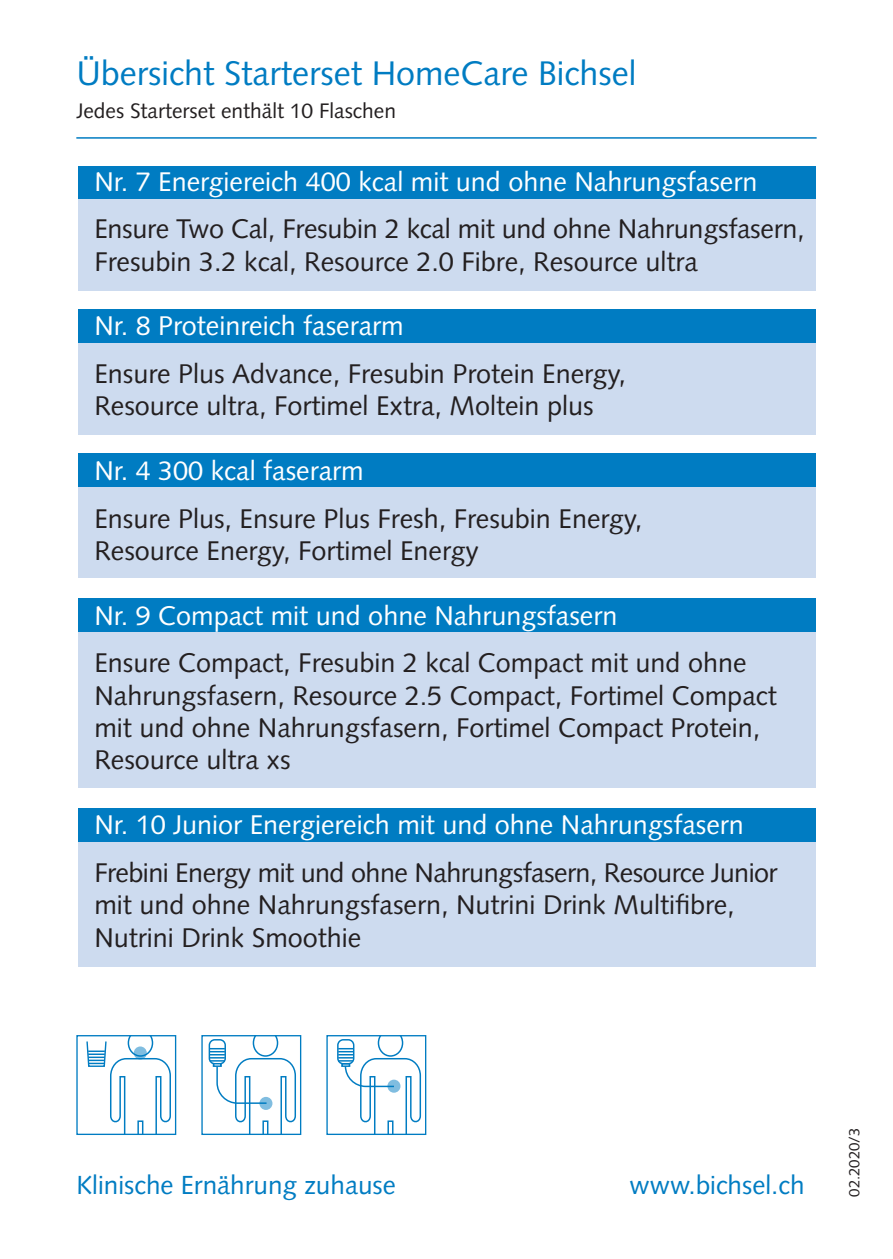
<style>
.page{position:relative;width:893px;height:1259px;background:#fff}
.page>*{position:absolute;margin:0;border:0;box-sizing:border-box;transform-origin:0 0}
.t1{font:34.2px "Syntax";color:#007cc2}
.t2{font:27px/32.4px "Syntax";color:#231f20}
.t3{font:27px "Syntax";color:#fff}
.t4{font:26.1px "Syntax";color:#007cc2}
.t5{font:21px "Syntax";color:#231f20}
.t6{font:15px "Syntax";color:#231f20}
</style>
<div class="page">
<div style="left:78px;top:166px;width:737px;height:33px;background:#007cc2"></div>
<div style="left:78px;top:199px;width:737px;height:91px;background:#cddbef"></div>
<div style="left:78px;top:343px;width:737px;height:91px;background:#cddbef"></div>
<div style="left:78px;top:486px;width:737px;height:91px;background:#cddbef"></div>
<div style="left:78px;top:631px;width:737px;height:156px;background:#cddbef"></div>
<div style="left:78px;top:840px;width:737px;height:126px;background:#cddbef"></div>
<div style="left:78px;top:309px;width:737px;height:34px;background:#007cc2"></div>
<div style="left:78px;top:453px;width:737px;height:33px;background:#007cc2"></div>
<div style="left:78px;top:598px;width:737px;height:33px;background:#007cc2"></div>
<div style="left:78px;top:808px;width:737px;height:34px;background:#007cc2"></div>
<div style="left:326px;top:1035px;width:100px;height:100px;border:1px solid #007cc2"></div>
<div style="left:337px;top:1039px;width:17px;height:25px;border:1px solid #007cc2;border-radius:5px"></div>
<svg style="left:338px;top:1035px;width:84px;height:99px"></svg>
<svg style="left:387px;top:1079px;width:13px;height:13px"></svg>
<div style="left:201px;top:1035px;width:100px;height:100px;border:1px solid #007cc2"></div>
<div style="left:209px;top:1039px;width:17px;height:25px;border:1px solid #007cc2;border-radius:5px"></div>
<svg style="left:210px;top:1035px;width:87px;height:99px"></svg>
<div style="left:76px;top:1035px;width:100px;height:100px;border:1px solid #007cc2"></div>
<svg style="left:86px;top:1035px;width:86px;height:99px"></svg>
<svg style="left:259px;top:1097px;width:13px;height:13px"></svg>
<hr style="left:76px;top:137px;width:741px;height:2px;background:#007cc2">
<p class="t1" style="left:76px;top:53px;width:562px">Übersicht Starterset HomeCare Bichsel</p>
<p class="t5" style="left:76px;top:98px;width:321px">Jedes Starterset enthält 10 Flaschen</p>
<p class="t3" style="left:94px;top:165px;width:665px">Nr. 7 Energiereich 400 kcal mit und ohne Nahrungsfasern</p>
<p class="t2" style="left:94px;top:213px;width:712px">Ensure Two Cal, Fresubin 2 kcal mit und ohne Nahrungsfasern,<br>Fresubin 3.2 kcal, Resource 2.0 Fibre, Resource ultra</p>
<p class="t3" style="left:94px;top:310px;width:311px">Nr. 8 Proteinreich faserarm</p>
<p class="t2" style="left:94px;top:357px;width:533px">Ensure Plus Advance, Fresubin Protein Energy,<br>Resource ultra, Fortimel Extra, Moltein plus</p>
<p class="t3" style="left:94px;top:455px;width:271px">Nr. 4 300 kcal faserarm</p>
<p class="t2" style="left:94px;top:502px;width:550px">Ensure Plus, Ensure Plus Fresh, Fresubin Energy,<br>Resource Energy, Fortimel Energy</p>
<p class="t3" style="left:94px;top:599px;width:525px">Nr. 9 Compact mit und ohne Nahrungsfasern</p>
<p class="t2" style="left:94px;top:647px;width:684px">Ensure Compact, Fresubin 2 kcal Compact mit und ohne Nahrungsfasern, Resource 2.5 Compact, Fortimel Compact mit und ohne Nahrungsfasern, Fortimel Compact Protein, Resource ultra xs</p>
<p class="t3" style="left:94px;top:809px;width:651px">Nr. 10 Junior Energiereich mit und ohne Nahrungsfasern</p>
<p class="t2" style="left:94px;top:856px;width:685px">Frebini Energy mit und ohne Nahrungsfasern, Resource Junior mit und ohne Nahrungsfasern, Nutrini Drink Multifibre,<br>Nutrini Drink Smoothie</p>
<p class="t4" style="left:76px;top:1169px;width:321px">Klinische Ernährung zuhause</p>
<p class="t4" style="left:629px;top:1169px;width:177px">www.bichsel.ch</p>
<p class="t6" style="left:845px;top:1196px;width:71px;rotate:-90deg">02.2020/3</p>
</div>
